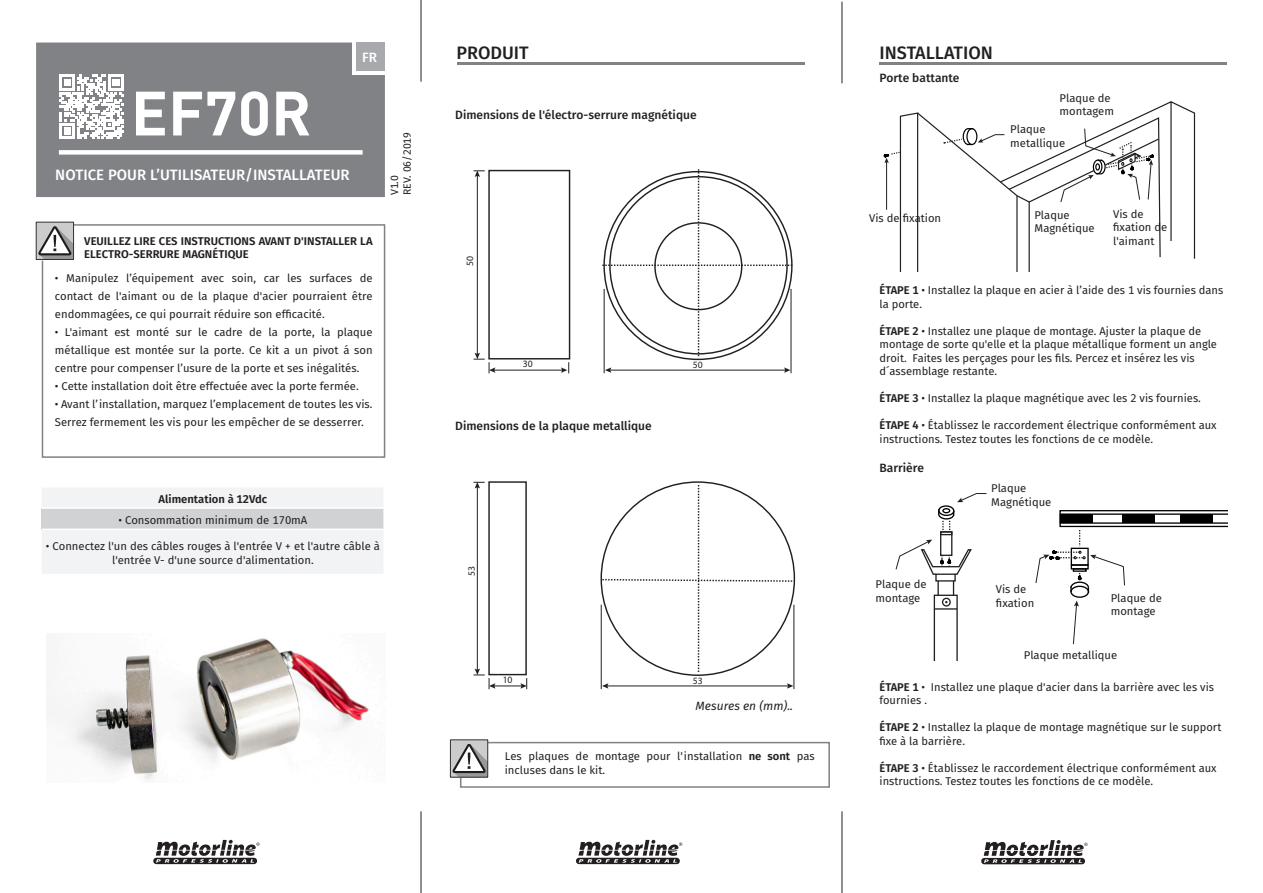
<style>
.page{position:relative;width:1263px;height:893px;background:#fff}
.page>*{position:absolute;margin:0;border:0;box-sizing:border-box;transform-origin:0 0}
.t1{font:700 61.5px "DIN Pro";color:#fff}
.legenda{font:500 18px "Fira Sans";color:#231f20}
.t2{font:500 15px "Fira Sans";color:#fff}
.t3{font:500 13.5px "Fira Sans";color:#fff}
.legenda-2{font:500 12px "Fira Sans";color:#231f20}
.t4{font:italic 12px "Fira Sans";color:#231f20}
.legenda-3{font:11.25px/13.5px "Fira Sans";color:#231f20}
.legenda-4{font:600 11.25px/13.5px "Fira Sans";color:#231f20}
.t5{font:10.5px/12.6px "Fira Sans";color:#231f20}
.t6{font:9.6px "Myriad Pro";color:#231f20}
.s1{font-weight:600}
</style>
<div class="page">
<div style="left:36px;top:42px;width:349px;height:155px;background:#808285"></div>
<div style="left:59px;top:150px;width:304px;height:5px;background:#fff"></div>
<div style="left:353px;top:43px;width:32px;height:32px;background:#fff"></div>
<div style="left:356px;top:43px;width:29px;height:28px;background:#a8a9ad"></div>
<svg style="left:41px;top:223px;width:345px;height:235px"></svg>
<div style="left:36px;top:222px;width:38px;height:38px;background:#ccc"></div>
<svg style="left:38px;top:226px;width:34px;height:32px"></svg>
<div style="left:36px;top:222px;width:38px;height:38px;border:1px solid #333"></div>
<svg style="left:452px;top:741px;width:378px;height:47px"></svg>
<div style="left:450px;top:739px;width:38px;height:38px;border:1px solid #333"></div>
<hr style="left:604px;top:289px;width:1px;height:84px;background:#231f20">
<hr style="left:791px;top:289px;width:1px;height:84px;background:#231f20">
<hr style="left:477px;top:175px;width:1px;height:180px;background:#231f20">
<svg style="left:473px;top:170px;width:12px;height:7px"></svg>
<hr style="left:493px;top:370px;width:70px;height:1px;background:#231f20">
<svg style="left:473px;top:353px;width:22px;height:20px"></svg>
<svg style="left:561px;top:362px;width:8px;height:11px"></svg>
<hr style="left:609px;top:370px;width:177px;height:1px;background:#231f20">
<svg style="left:605px;top:367px;width:6px;height:6px"></svg>
<svg style="left:784px;top:367px;width:6px;height:6px"></svg>
<hr style="left:601px;top:605px;width:1px;height:84px;background:#231f20">
<hr style="left:793px;top:605px;width:1px;height:84px;background:#231f20">
<hr style="left:477px;top:486px;width:1px;height:185px;background:#231f20">
<svg style="left:473px;top:482px;width:12px;height:6px"></svg>
<svg style="left:473px;top:669px;width:54px;height:20px"></svg>
<hr style="left:606px;top:686px;width:183px;height:1px;background:#231f20">
<svg style="left:602px;top:683px;width:6px;height:6px"></svg>
<svg style="left:787px;top:683px;width:6px;height:6px"></svg>
<svg style="left:602px;top:169px;width:190px;height:188px"></svg>
<div style="left:488px;top:170px;width:82px;height:189px;border:1px solid #231f20"></div>
<svg style="left:601px;top:485px;width:194px;height:188px"></svg>
<div style="left:488px;top:481px;width:39px;height:194px;border:1px solid #231f20"></div>
<svg style="left:884px;top:101px;width:312px;height:171px"></svg>
<div style="left:1095px;top:163px;width:5px;height:8px;border:1px solid #000001;border-radius:50%"></div>
<img style="left:46px;top:638px;width:323px;height:142px">
<div style="left:940px;top:531px;width:12px;height:25px;border:1px solid #231f20"></div>
<div style="left:940px;top:531px;width:12px;height:4px;border:1px solid #231f20"></div>
<svg style="left:957px;top:493px;width:30px;height:9px"></svg>
<svg style="left:1073px;top:601px;width:6px;height:44px"></svg>
<svg style="left:895px;top:540px;width:77px;height:120px"></svg>
<div style="left:1070px;top:586px;width:19px;height:12px;border:1px solid #000001;border-radius:50%"></div>
<div style="left:938px;top:505px;width:16px;height:11px;border:1px solid #000001;border-radius:50%"></div>
<svg style="left:938px;top:509px;width:17px;height:21px"></svg>
<div style="left:942px;top:508px;width:8px;height:5px;border:1px solid #000001;border-radius:50%"></div>
<svg style="left:1035px;top:510px;width:192px;height:83px"></svg>
<div style="left:49px;top:59px;width:290px;height:81px;background:#808285"></div>
<svg style="left:60px;top:75px;width:64px;height:64px"></svg>
<svg style="left:153px;top:840px;width:107px;height:24px"></svg>
<svg style="left:576px;top:840px;width:106px;height:24px"></svg>
<svg style="left:981px;top:840px;width:106px;height:24px"></svg>
<hr style="left:421px;top:0;width:1px;height:82px;background:#231f20">
<hr style="left:842px;top:2px;width:1px;height:81px;background:#231f20">
<hr style="left:842px;top:811px;width:1px;height:82px;background:#231f20">
<hr style="left:421px;top:811px;width:1px;height:82px;background:#231f20">
<hr style="left:457px;top:63px;width:347px;height:2px;background:#808285">
<hr style="left:879px;top:63px;width:348px;height:2px;background:#808285">
<svg style="left:42px;top:488px;width:341px;height:86px"></svg>
<hr style="left:42px;top:507px;width:343px;height:2px;background:#fff">
<hr style="left:42px;top:529px;width:343px;height:1px;background:#fff">
<h1 class="t1" style="left:56px;top:71px;width:182px">EF70R</h1>
<h1 class="t1" style="left:131px;top:71px;width:182px">EF70R</h1>
<p class="t2" style="left:55px;top:163px;width:296px">NOTICE POUR L’UTILISATEUR/INSTALLATEUR</p>
<p class="t3" style="left:362px;top:47px;width:16px">FR</p>
<p class="t5" style="left:388px;top:195px;width:65px;rotate:-90deg">V1.0<br>REV. 06/2019</p>
<p class="legenda-4" style="left:84px;top:233px;width:290px">VEUILLEZ LIRE CES INSTRUCTIONS AVANT D'INSTALLER LA<br>ELECTRO-SERRURE MAGNÉTIQUE</p>
<p class="legenda-3" style="left:55px;top:269px;width:319px;line-height:18px;text-align:justify">• Manipulez l’équipement avec soin, car les surfaces de contact de l'aimant ou de la plaque d'acier pourraient être endommagées, ce qui pourrait réduire son efficacité.</p>
<p class="legenda-3" style="left:55px;top:323px;width:319px;line-height:18px;text-align:justify">• L'aimant est monté sur le cadre de la porte, la plaque métallique est montée sur la porte. Ce kit a un pivot á son centre pour compenser l’usure de la porte et ses inégalités.</p>
<p class="legenda-3" style="left:55px;top:379px;width:305px">• Cette installation doit être effectuée avec la porte fermée.</p>
<p class="legenda-3" style="left:55px;top:395px;width:319px;line-height:18px">• Avant l’installation, marquez l’emplacement de toutes les vis.<br>Serrez fermement les vis pour les empêcher de se desserrer.</p>
<p class="legenda-4" style="left:159px;top:491px;width:110px">Alimentation à 12Vdc</p>
<p class="legenda-3" style="left:119px;top:513px;width:190px">• Consommation minimum de 170mA</p>
<p class="legenda-3" style="left:46px;top:539px;width:335px;text-align:center">• Connectez l'un des câbles rouges à l'entrée V + et l'autre câble à l'entrée V- d'une source d'alimentation.</p>
<p class="legenda" style="left:457px;top:39px;width:74px">PRODUIT</p>
<p class="legenda-2" style="left:455px;top:105px;width:243px">Dimensions de l'électro-serrure magnétique</p>
<p class="t6" style="left:464px;top:266px;width:11px;rotate:-90deg">50</p>
<p class="t6" style="left:523px;top:358px;width:11px">30</p>
<p class="t6" style="left:693px;top:359px;width:11px">50</p>
<p class="legenda-2" style="left:455px;top:416px;width:198px">Dimensions de la plaque metallique</p>
<p class="t6" style="left:466px;top:576px;width:11px;rotate:-90deg">53</p>
<p class="t6" style="left:503px;top:674px;width:11px">10</p>
<p class="t6" style="left:693px;top:675px;width:11px">53</p>
<p class="t4" style="left:695px;top:697px;width:99px">Mesures en (mm)..</p>
<p class="legenda-3" style="left:505px;top:749px;width:311px">Les plaques de montage pour l'installation <span class="s1">ne sont</span> pas incluses dans le kit.</p>
<p class="legenda" style="left:879px;top:39px;width:115px">INSTALLATION</p>
<p class="legenda-2" style="left:879px;top:68px;width:82px">Porte battante</p>
<p class="legenda-3" style="left:869px;top:211px;width:73px">Vis de fixation</p>
<p class="legenda-3" style="left:1059px;top:91px;width:56px">Plaque de montagem</p>
<p class="legenda-3" style="left:1010px;top:122px;width:57px">Plaque metallique</p>
<p class="legenda-3" style="left:1034px;top:208px;width:62px">Plaque<br>Magnétique</p>
<p class="legenda-3" style="left:1113px;top:207px;width:56px">Vis de fixation de l'aimant</p>
<p class="legenda-3" style="left:879px;top:283px;width:345px"><span class="s1">ÉTAPE 1</span> • Installez la plaque en acier à l’aide des 1 vis fournies dans la porte.</p>
<p class="legenda-3" style="left:879px;top:324px;width:339px"><span class="s1">ÉTAPE 2</span> • Installez une plaque de montage. Ajuster la plaque de montage de sorte qu'elle et la plaque métallique forment un angle droit. Faites les perçages pour les fils. Percez et insérez les vis d´assemblage restante.</p>
<p class="legenda-3" style="left:879px;top:391px;width:323px"><span class="s1">ÉTAPE 3</span> • Installez la plaque magnétique avec les 2 vis fournies.</p>
<p class="legenda-3" style="left:879px;top:418px;width:339px"><span class="s1">ÉTAPE 4</span> • Établissez le raccordement électrique conformément aux instructions. Testez toutes les fonctions de ce modèle.</p>
<p class="legenda-2" style="left:879px;top:458px;width:46px">Barrière</p>
<p class="legenda-3" style="left:875px;top:577px;width:53px">Plaque de montage</p>
<p class="legenda-3" style="left:991px;top:481px;width:62px">Plaque<br>Magnétique</p>
<p class="legenda-3" style="left:996px;top:582px;width:40px">Vis de fixation</p>
<p class="legenda-3" style="left:1111px;top:591px;width:53px">Plaque de montage</p>
<p class="legenda-3" style="left:1024px;top:648px;width:95px">Plaque metallique</p>
<p class="legenda-3" style="left:879px;top:680px;width:336px"><span class="s1">ÉTAPE 1</span> • Installez une plaque d'acier dans la barrière avec les vis fournies .</p>
<p class="legenda-3" style="left:879px;top:720px;width:343px"><span class="s1">ÉTAPE 2</span> • Installez la plaque de montage magnétique sur le support fixe à la barrière.</p>
<p class="legenda-3" style="left:879px;top:761px;width:339px"><span class="s1">ÉTAPE 3</span> • Établissez le raccordement électrique conformément aux instructions. Testez toutes les fonctions de ce modèle.</p>
</div>
